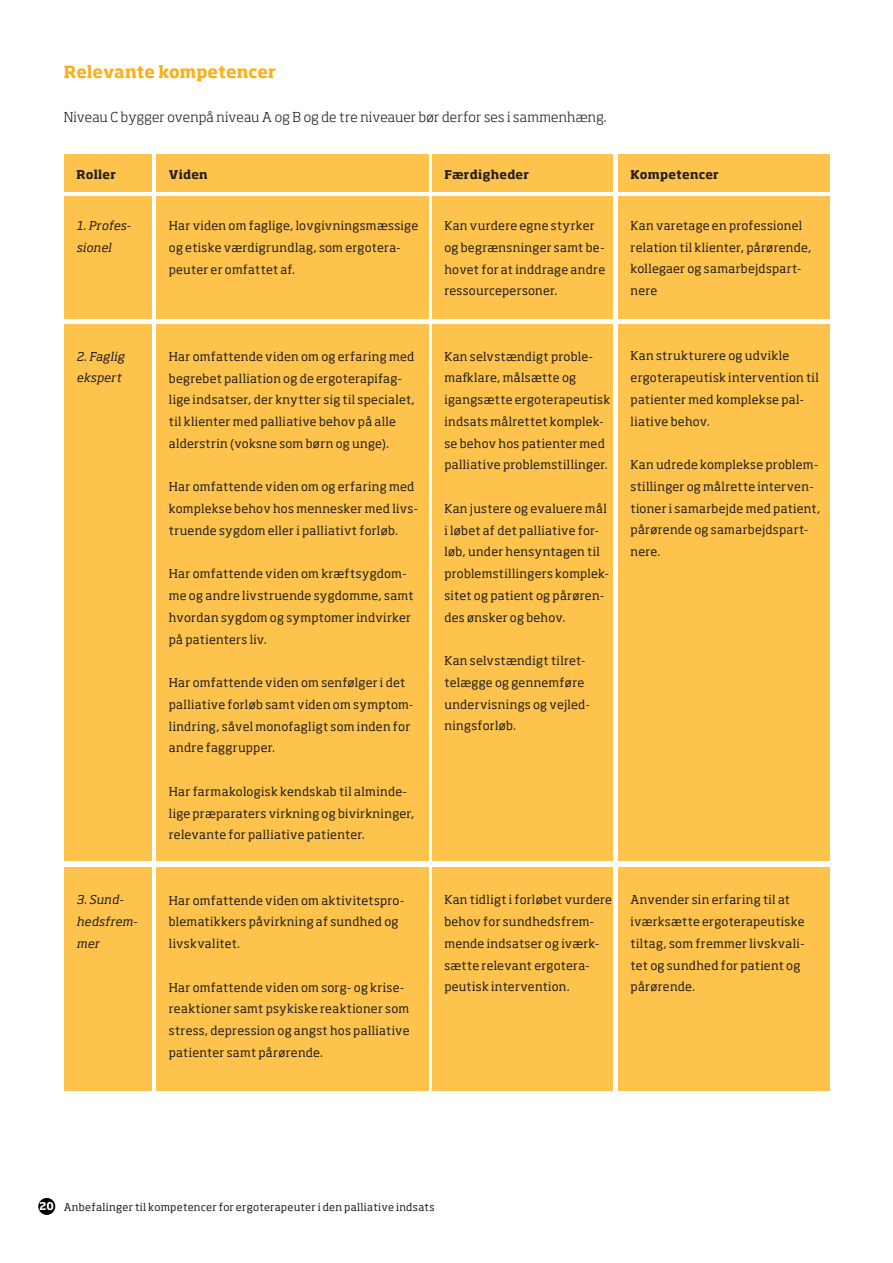
<style>
.page{position:relative;width:893px;height:1263px;background:#fff}
.page>*{position:absolute;margin:0;border:0;box-sizing:border-box;transform-origin:0 0}
.t1{font:700 16.5px "Soho Std";color:#faaf18}
.t2{font:300 13.5px "Soho Std";letter-spacing:.01em;color:#231f20}
.t3{font:12px/21.8px "Soho Std";letter-spacing:.02em;color:#231f20}
.t4{font:italic 12px/21.8px "Soho Std";letter-spacing:.015em;color:#231f20}
.t5{font:700 12px "Soho Std";letter-spacing:.015em;color:#231f20}
.t6{font:10.5px "Soho Std";letter-spacing:.025em;color:#231f20}
.s1{font-weight:700;color:#fff}
</style>
<div class="page">
<div style="left:156px;top:154px;width:272px;height:37px;background:#fec34d"></div>
<div style="left:64px;top:154px;width:87px;height:37px;background:#fec34d"></div>
<div style="left:433px;top:154px;width:180px;height:37px;background:#fec34d"></div>
<div style="left:618px;top:154px;width:211px;height:37px;background:#fec34d"></div>
<div style="left:156px;top:196px;width:272px;height:123px;background:#fec34d"></div>
<div style="left:156px;top:325px;width:272px;height:536px;background:#fec34d"></div>
<div style="left:156px;top:867px;width:272px;height:224px;background:#fec34d"></div>
<div style="left:64px;top:196px;width:87px;height:123px;background:#fec34d"></div>
<div style="left:64px;top:325px;width:87px;height:536px;background:#fec34d"></div>
<div style="left:64px;top:867px;width:87px;height:224px;background:#fec34d"></div>
<div style="left:433px;top:196px;width:180px;height:123px;background:#fec34d"></div>
<div style="left:433px;top:325px;width:180px;height:536px;background:#fec34d"></div>
<div style="left:433px;top:867px;width:180px;height:224px;background:#fec34d"></div>
<div style="left:618px;top:196px;width:211px;height:123px;background:#fec34d"></div>
<div style="left:618px;top:325px;width:211px;height:536px;background:#fec34d"></div>
<div style="left:618px;top:867px;width:211px;height:224px;background:#fec34d"></div>
<div style="left:38px;top:1198px;width:17px;height:17px;background:#000;border-radius:50%"></div>
<h1 class="t1" style="left:64px;top:61px;width:214px">Relevante kompetencer</h1>
<p class="t2" style="left:64px;top:108px;width:544px">Niveau C bygger ovenpå niveau A og B og de tre niveauer bør derfor ses i sammenhæng.</p>
<p class="t5" style="left:77px;top:167px;width:41px">Roller</p>
<p class="t5" style="left:169px;top:167px;width:40px">Viden</p>
<p class="t5" style="left:444px;top:167px;width:86px">Færdigheder</p>
<p class="t5" style="left:631px;top:167px;width:90px">Kompetencer</p>
<p class="t4" style="left:77px;top:215px;width:56px">1. Profes&shy;sionel</p>
<p class="t3" style="left:169px;top:215px;width:251px">Har viden om faglige, lovgivningsmæssige og etiske værdigrundlag, som ergotera&shy;peuter er omfattet af.</p>
<p class="t3" style="left:444px;top:215px;width:162px">Kan vurdere egne styrker og begrænsninger samt be&shy;hovet for at inddrage andre ressourcepersoner.</p>
<p class="t3" style="left:631px;top:215px;width:182px">Kan varetage en professionel relation til klienter, pårørende, kollegaer og samarbejdspart&shy;nere</p>
<p class="t4" style="left:77px;top:345px;width:49px">2. Faglig ekspert</p>
<p class="t3" style="left:169px;top:345px;width:247px">Har omfattende viden om og erfaring med begrebet palliation og de ergoterapifag&shy;lige indsatser, der knytter sig til specialet, til klienter med palliative behov på alle alderstrin (voksne som børn og unge).</p>
<p class="t3" style="left:169px;top:476px;width:251px">Har omfattende viden om og erfaring med komplekse behov hos mennesker med livs&shy;truende sygdom eller i palliativt forløb.</p>
<p class="t3" style="left:169px;top:563px;width:246px">Har omfattende viden om kræftsygdom&shy;me og andre livstruende sygdomme, samt hvordan sygdom og symptomer indvirker på patienters liv.</p>
<p class="t3" style="left:169px;top:671px;width:246px">Har omfattende viden om senfølger i det palliative forløb samt viden om symptom&shy;lindring, såvel monofagligt som inden for andre faggrupper.</p>
<p class="t3" style="left:169px;top:780px;width:247px">Har farmakologisk kendskab til alminde&shy;lige præparaters virkning og bivirkninger, relevante for palliative patienter.</p>
<p class="t3" style="left:444px;top:345px;width:167px">Kan selvstændigt proble&shy;mafklare, målsætte og igangsætte ergoterapeutisk indsats målrettet komplek&shy;se behov hos patienter med palliative problemstillinger.</p>
<p class="t3" style="left:444px;top:497px;width:166px">Kan justere og evaluere mål i løbet af det palliative for&shy;løb, under hensyntagen til problemstillingers komplek&shy;sitet og patient og pårøren&shy;des ønsker og behov.</p>
<p class="t3" style="left:444px;top:650px;width:147px">Kan selvstændigt tilret&shy;telægge og gennemføre undervisnings og vejled&shy;ningsforløb.</p>
<p class="t3" style="left:631px;top:345px;width:190px">Kan strukturere og udvikle ergoterapeutisk intervention til patienter med komplekse pal&shy;liative behov.</p>
<p class="t3" style="left:631px;top:454px;width:191px">Kan udrede komplekse problem&shy;stillinger og målrette interven&shy;tioner i samarbejde med patient, pårørende og samarbejdspart&shy;nere.</p>
<p class="t4" style="left:77px;top:889px;width:63px">3. Sund&shy;hedsfrem&shy;mer</p>
<p class="t3" style="left:169px;top:889px;width:237px">Har omfattende viden om aktivitetspro&shy;blematikkers påvirkning af sundhed og livskvalitet.</p>
<p class="t3" style="left:169px;top:976px;width:242px">Har omfattende viden om sorg- og krise&shy;reaktioner samt psykiske reaktioner som stress, depression og angst hos palliative patienter samt pårørende.</p>
<p class="t3" style="left:444px;top:889px;width:169px">Kan tidligt i forløbet vurdere behov for sundhedsfrem&shy;mende indsatser og iværk&shy;sætte relevant ergotera&shy;peutisk intervention.</p>
<p class="t3" style="left:631px;top:889px;width:176px">Anvender sin erfaring til at iværksætte ergoterapeutiske tiltag, som fremmer livskvali&shy;tet og sundhed for patient og pårørende.</p>
<p class="t6" style="left:40px;top:1201px;width:396px"><span class="s1">20</span> Anbefalinger til kompetencer for ergoterapeuter i den palliative indsats</p>
</div>
